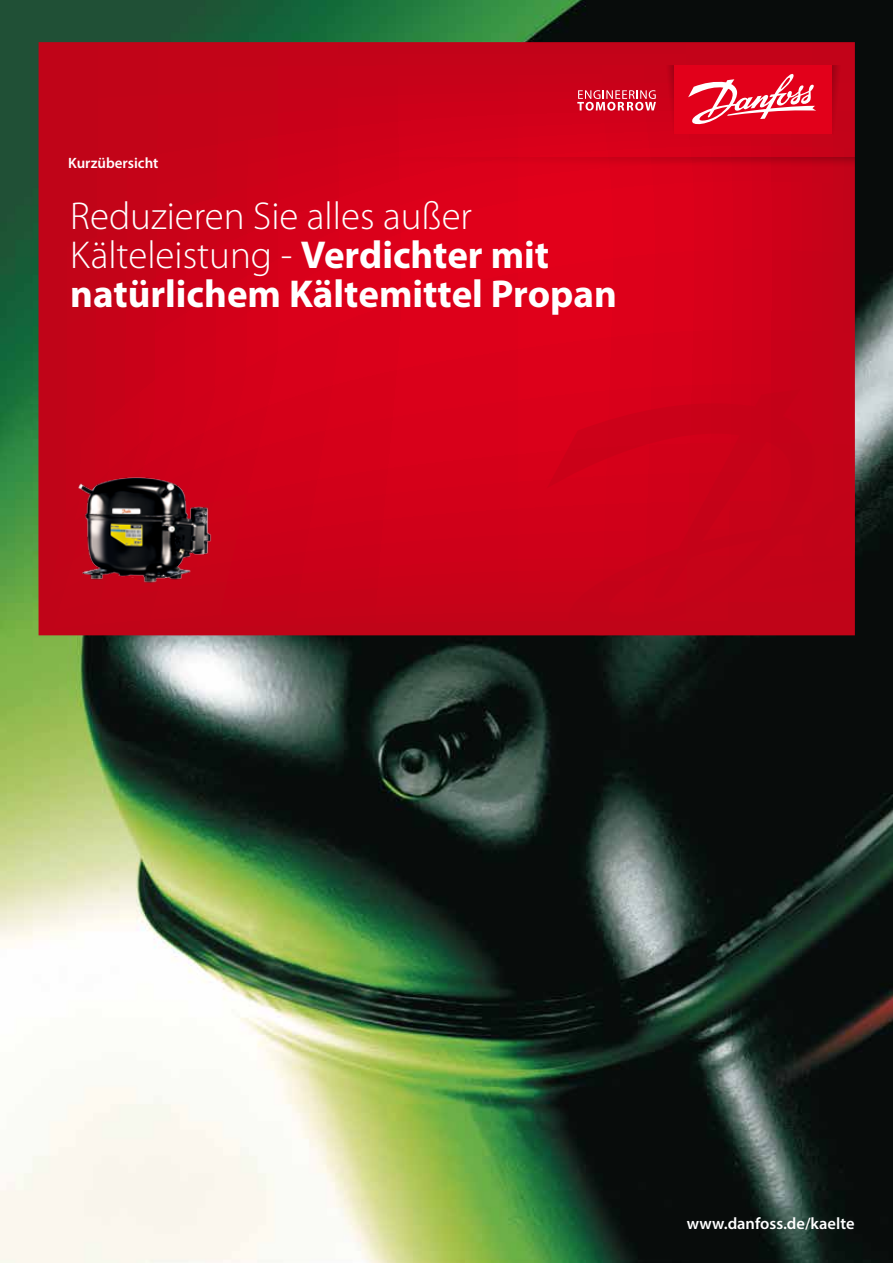
<style>
.page{position:relative;width:893px;height:1263px;background:#fff}
.page>*{position:absolute;margin:0;border:0;box-sizing:border-box;transform-origin:0 0}
.t1{font:700 39px/39px "Myriad Pro";color:#fff}
.t2{font:600 16.5px "Myriad Pro";color:#fff}
.t3{font:600 15px "Myriad Pro";color:#fff}
.s1{font-weight:300}
</style>
<div class="page">
<img style="left:0;top:0;width:893px;height:1263px">
<svg style="left:38px;top:42px;width:817px;height:593px;background:#ce0119"></svg>
<svg style="left:547px;top:374px;width:307px;height:261px;background:#c90118"></svg>
<img style="left:70px;top:468px;width:148px;height:119px">
<svg style="left:832px;top:65px;width:12px;height:69px"></svg>
<svg style="left:358px;top:157px;width:497px;height:13px;background:#ce0018"></svg>
<div style="left:674px;top:65px;width:158px;height:69px;background:#e2001a"></div>
<svg style="left:577px;top:65px;width:97px;height:69px;background:#cf162c"></svg>
<svg style="left:688px;top:73px;width:128px;height:52px"></svg>
<p class="t3" style="left:68px;top:154px;width:92px">Kurzübersicht</p>
<p class="t1" style="left:70px;top:195px;width:548px"><span class="s1">Reduzieren Sie alles außer<br>Kälteleistung -</span> Verdichter mit natürlichem Kältemittel Propan</p>
<p class="t2" style="left:687px;top:1212px;width:169px">www.danfoss.de/kaelte</p>
</div>
